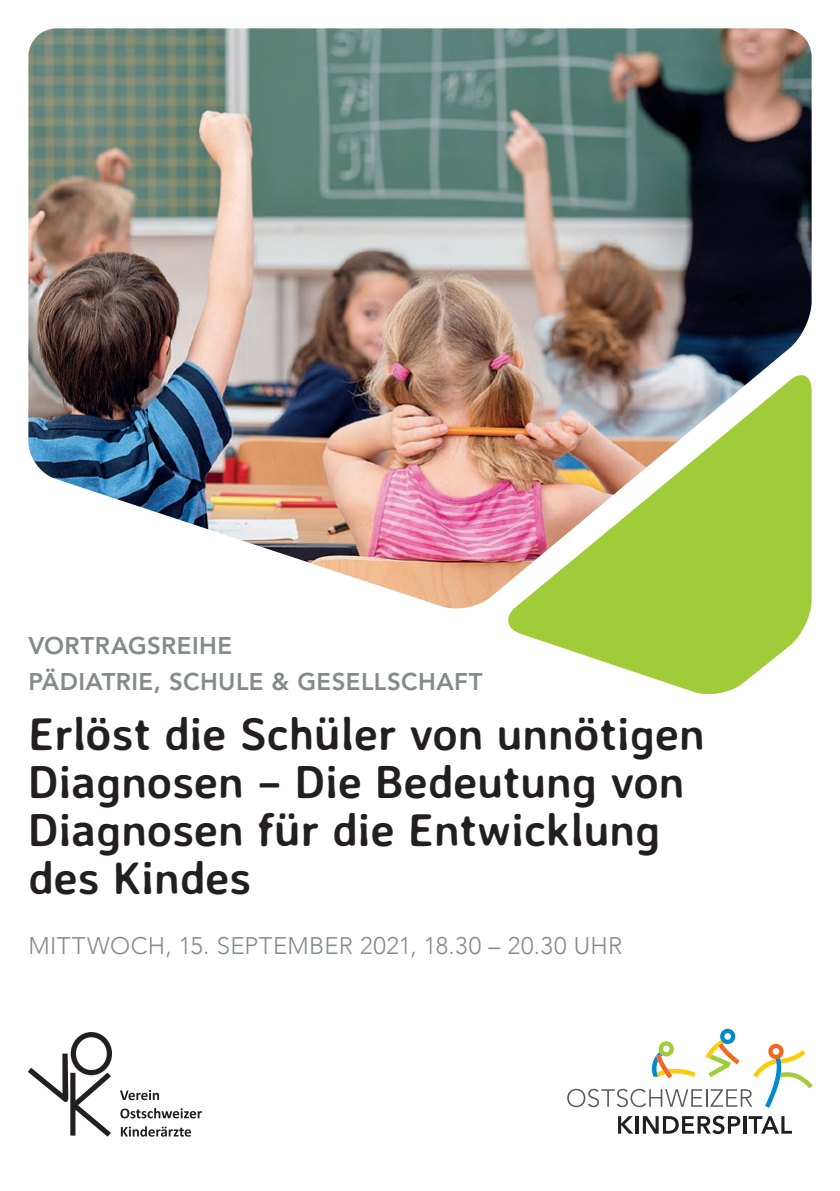
<style>
.page{position:relative;width:840px;height:1191px;background:#fff}
.page>*{position:absolute;margin:0;border:0;box-sizing:border-box;transform-origin:0 0}
.t1{font:700 46px/48px "Averia Sans Libre";color:#231f20}
.t2{font:800 24px/36px "Avenir LT Std";letter-spacing:.02em;color:#87898c}
.t3{font:300 24px "Avenir";letter-spacing:.015em;color:#87898c}
</style>
<div class="page">
<svg style="left:567px;top:1028px;width:245px;height:79px"></svg>
<svg style="left:618px;top:1116px;width:15px;height:17px"></svg>
<hr style="left:635px;top:1116px;width:3px;height:17px;background:#231f20">
<svg style="left:642px;top:1115px;width:97px;height:19px"></svg>
<hr style="left:742px;top:1116px;width:3px;height:17px;background:#231f20">
<svg style="left:748px;top:1116px;width:43px;height:17px"></svg>
<svg style="left:508px;top:611px;width:302px;height:84px;fill:#a1cc3a"></svg>
<img style="left:28px;top:28px;width:783px;height:583px">
<svg style="left:120px;top:1090px;width:39px;height:10px"></svg>
<svg style="left:120px;top:1108px;width:82px;height:10px"></svg>
<svg style="left:121px;top:1126px;width:70px;height:10px"></svg>
<svg style="left:28px;top:1032px;width:84px;height:104px"></svg>
<p class="t2" style="left:28px;top:628px;width:455px">VORTRAGSREIHE<br>PÄDIATRIE, SCHULE &amp; GESELLSCHAFT</p>
<p class="t1" style="left:28px;top:709px;width:677px">Erlöst die Schüler von unnötigen<br>Diagnosen – Die Bedeutung von<br>Diagnosen für die Entwicklung des Kindes</p>
<p class="t3" style="left:28px;top:931px;width:595px">MITTWOCH, 15. SEPTEMBER 2021, 18.30 – 20.30 UHR</p>
</div>
